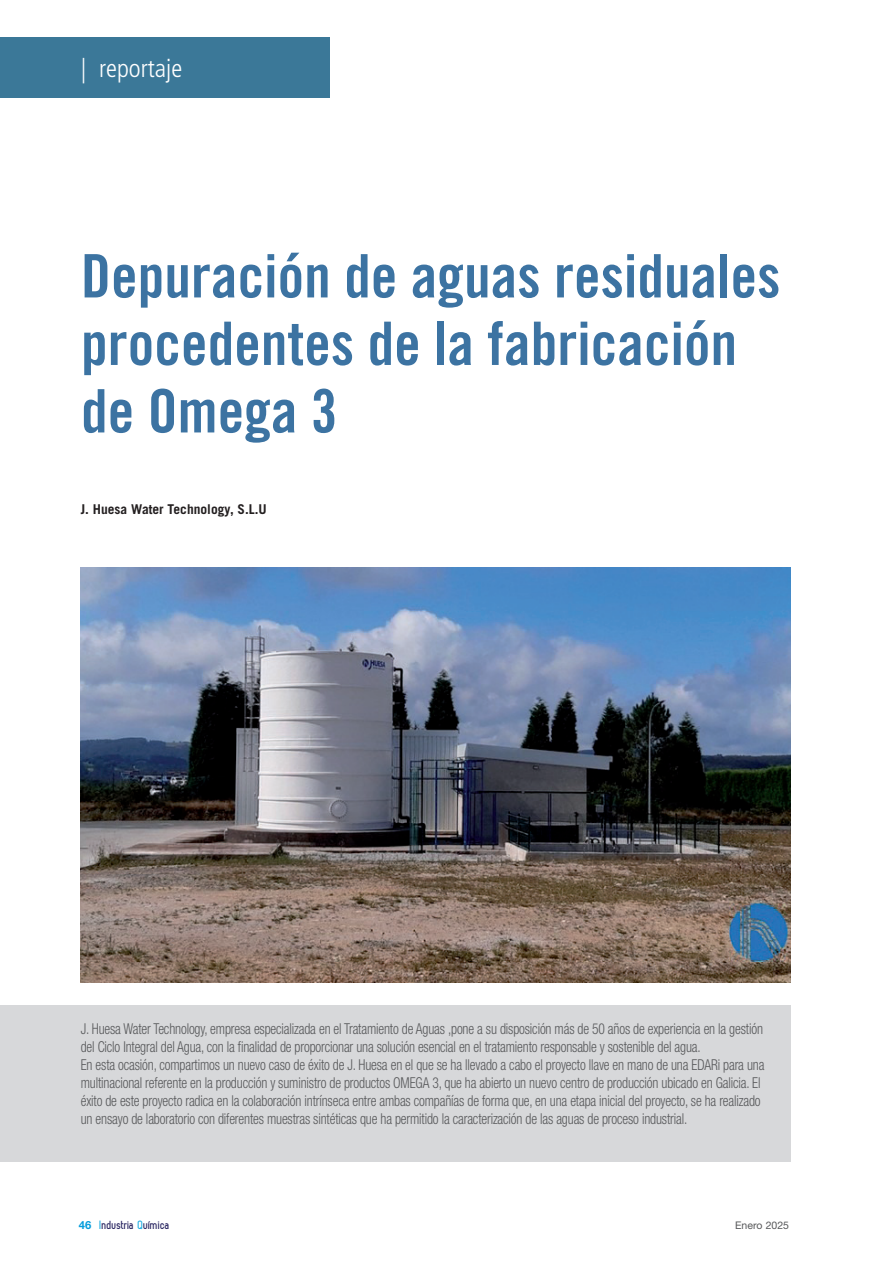
<style>
.page{position:relative;width:893px;height:1263px;background:#fff}
.page>*{position:absolute;margin:0;border:0;box-sizing:border-box;transform-origin:0 0}
.t1{font:60px/67.5px "Trade Gothic Bold Cond Twenty";color:#3c73a2}
.t2{font:300 condensed 25.5px "Frutiger";color:#fff}
.t3{font:300 condensed 15px/18px "Helvetica Neue LT Std";letter-spacing:-.01em;color:#57585a;scale:.9 1}
.t4{font:700 13.5px "Trade Gothic";color:#231f20}
.t5{font:700 12px "Zag";color:#27235f}
.t6{font:10.5px "Helvetica Neue LT Std";color:#57585a}
.s1{font-family:"Helvetica Neue LT Std";font-size:11.25px;color:#069ddc}
.s2{color:#1bace1}
</style>
<div class="page">
<div style="left:0;top:37px;width:330px;height:61px;background:#3b7898"></div>
<div style="left:0;top:1005px;width:791px;height:156px;background:#d7d8da"></div>
<img style="left:81px;top:567px;width:710px;height:415px">
<h2 class="t2" style="left:81px;top:54px;width:103px">| reportaje</h2>
<h1 class="t1" style="left:81px;top:242px;width:701px">Depuración de aguas residuales procedentes de la fabricación de Omega 3</h1>
<p class="t4" style="left:81px;top:501px;width:188px">J. Huesa Water Technology, S.L.U</p>
<p class="t3" style="left:81px;top:1020px;width:761px">J. Huesa Water Technology, empresa especializada en el Tratamiento de Aguas ,pone a su disposición más de 50 años de experiencia en la gestión del Ciclo Integral del Agua, con la finalidad de proporcionar una solución esencial en el tratamiento responsable y sostenible del agua.<br>En esta ocasión, compartimos un nuevo caso de éxito de J. Huesa en el que se ha llevado a cabo el proyecto llave en mano de una EDARi para una multinacional referente en la producción y suministro de productos OMEGA 3, que ha abierto un nuevo centro de producción ubicado en Galicia. El éxito de este proyecto radica en la colaboración intrínseca entre ambas compañías de forma que, en una etapa inicial del proyecto, se ha realizado un ensayo de laboratorio con diferentes muestras sintéticas que ha permitido la caracterización de las aguas de proceso industrial.</p>
<p class="t5" style="left:79px;top:1218px;width:93px"><span class="s1">46</span> <span class="s2">I</span>ndustria <span class="s2">Q</span>uímica</p>
<p class="t6" style="left:735px;top:1219px;width:55px">Enero 2025</p>
</div>
